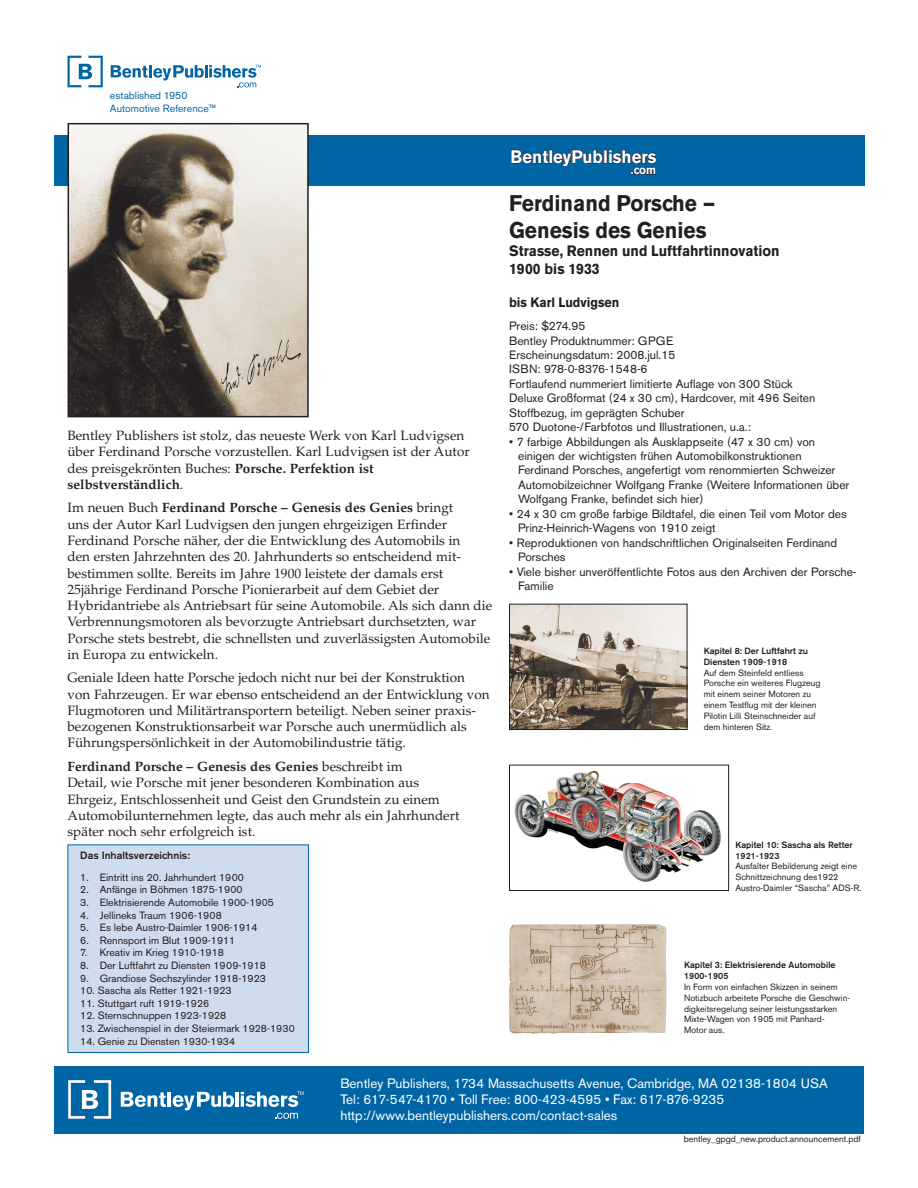
<style>
.page{position:relative;width:918px;height:1188px;background:#fff}
.page>*{position:absolute;margin:0;border:0;box-sizing:border-box;transform-origin:0 0}
.t1{font:700 22.5px/27px "Akzidenz Grotesk BE";color:#231f20;scale:.93 1}
.t2{font:700 18px "Akzidenz Grotesk BE";color:#fff;scale:.93 1}
.t3{font:700 15px "Akzidenz Grotesk BE";color:#231f20;scale:.93 1}
.t4{font:13.5px/16.2px "Palatino";color:#231f20}
.t5{font:13.5px/16.2px "Akzidenz Grotesk BE";color:#fff}
.t6{font:700 13.5px "Akzidenz Grotesk BE";color:#231f20;scale:.93 1}
.t7{font:12px/14.4px "Akzidenz Grotesk BE";color:#231f20}
.t8{font:700 12px "Akzidenz Grotesk BE";color:#fff;scale:.93 1}
.t9{font:10.5px "Akzidenz Grotesk BE";color:#231f20}
.t10{font:10.5px/12.6px "Akzidenz Grotesk BE";color:#0065a4}
.t11{font:500 10.5px "Akzidenz Grotesk BE";color:#231f20}
.Features{font:9px/10.8px "Akzidenz Grotesk BE";color:#231f20}
.s1{font-weight:700}
.s2{font-weight:500}
</style>
<div class="page">
<svg style="left:68px;top:56px;width:35px;height:31px"></svg>
<svg style="left:111px;top:65px;width:150px;height:22px"></svg>
<div style="left:54px;top:1066px;width:810px;height:68px;background:#0065a4"></div>
<svg style="left:121px;top:1092px;width:45px;height:15px"></svg>
<hr style="left:168px;top:1092px;width:3px;height:15px;background:#fff">
<svg style="left:173px;top:1092px;width:61px;height:18px"></svg>
<hr style="left:236px;top:1092px;width:3px;height:15px;background:#fff">
<svg style="left:275px;top:1113px;width:23px;height:6px"></svg>
<svg style="left:68px;top:1080px;width:43px;height:39px"></svg>
<svg style="left:241px;top:1091px;width:63px;height:16px"></svg>
<div style="left:54px;top:136px;width:810px;height:50px;background:#0065a4"></div>
<svg style="left:67px;top:122px;width:242px;height:296px;background:#968f86"></svg>
<div style="left:68px;top:845px;width:240px;height:208px;background:#cfdced"></div>
<div style="left:68px;top:844px;width:241px;height:209px;border:1px solid #0065a4"></div>
<img style="left:511px;top:606px;width:174px;height:122px">
<div style="left:509px;top:604px;width:178px;height:126px;border:1px solid #231f20"></div>
<img style="left:509px;top:924px;width:158px;height:110px">
<svg style="left:511px;top:149px;width:146px;height:26px"></svg>
<img style="left:514px;top:770px;width:207px;height:112px">
<div style="left:509px;top:765px;width:220px;height:126px;border:1px solid #231f20"></div>
<p class="t10" style="left:110px;top:89px;width:108px">established 1950<br>Automotive Reference™</p>
<p class="t4" style="left:68px;top:428px;width:404px">Bentley Publishers ist stolz, das neueste Werk von Karl Ludvigsen über Ferdinand Porsche vorzustellen. Karl Ludvigsen ist der Autor des preisgekrönten Buches: <span class="s1">Porsche. Perfektion ist selbstverständlich</span>.</p>
<p class="t4" style="left:68px;top:500px;width:426px">Im neuen Buch <span class="s1">Ferdinand Porsche – Genesis des Genies</span> bringt<br>uns der Autor Karl Ludvigsen den jungen ehrgeizigen Erfinder Ferdinand Porsche näher, der die Entwicklung des Automobils in<br>den ersten Jahrzehnten des 20. Jahrhunderts so entscheidend mit&shy;bestimmen sollte. Bereits im Jahre 1900 leistete der damals erst 25jährige Ferdinand Porsche Pionierarbeit auf dem Gebiet der Hybridantriebe als Antriebsart für seine Automobile. Als sich dann die Verbrennungsmotoren als bevorzugte Antriebsart durchsetzten, war Porsche stets bestrebt, die schnellsten und zuverlässigsten Automobile in Europa zu entwickeln.</p>
<p class="t4" style="left:68px;top:670px;width:424px">Geniale Ideen hatte Porsche jedoch nicht nur bei der Konstruktion von Fahrzeugen. Er war ebenso entscheidend an der Entwicklung von Flugmotoren und Militärtransportern beteiligt. Neben seiner praxis&shy;bezogenen Konstruktionsarbeit war Porsche auch unermüdlich als Führungspersönlichkeit in der Automobilindustrie tätig.</p>
<p class="t4" style="left:68px;top:759px;width:393px"><span class="s1">Ferdinand Porsche – Genesis des Genies</span> beschreibt im<br>Detail, wie Porsche mit jener besonderen Kombination aus Ehrgeiz, Entschlossenheit und Geist den Grundstein zu einem Automobilunternehmen legte, das auch mehr als ein Jahrhundert später noch sehr erfolgreich ist.</p>
<p class="t11" style="left:80px;top:849px;width:111px">Das Inhaltsverzeichnis:</p>
<p class="t9" style="left:80px;top:871px;width:165px">1. Eintritt ins 20. Jahrhundert 1900</p>
<p class="t9" style="left:80px;top:884px;width:164px">2. Anfänge in Böhmen 1875-1900</p>
<p class="t9" style="left:80px;top:896px;width:195px">3. Elektrisierende Automobile 1900-1905</p>
<p class="t9" style="left:80px;top:909px;width:143px">4. Jellineks Traum 1906-1908</p>
<p class="t9" style="left:80px;top:921px;width:179px">5. Es lebe Austro-Daimler 1906-1914</p>
<p class="t9" style="left:80px;top:934px;width:157px">6. Rennsport im Blut 1909-1911</p>
<p class="t9" style="left:80px;top:947px;width:145px">7. Kreativ im Krieg 1910-1918</p>
<p class="t9" style="left:80px;top:959px;width:187px">8. Der Luftfahrt zu Diensten 1909-1918</p>
<p class="t9" style="left:80px;top:972px;width:187px">9. Grandiose Sechszylinder 1918-1923</p>
<p class="t9" style="left:80px;top:984px;width:153px">10. Sascha als Retter 1921-1923</p>
<p class="t9" style="left:80px;top:997px;width:131px">11. Stuttgart ruft 1919-1926</p>
<p class="t9" style="left:80px;top:1010px;width:148px">12. Sternschnuppen 1923-1928</p>
<p class="t9" style="left:80px;top:1022px;width:216px">13. Zwischenspiel in der Steiermark 1928-1930</p>
<p class="t9" style="left:80px;top:1035px;width:157px">14. Genie zu Diensten 1930-1934</p>
<p class="t2" style="left:510px;top:146px;width:159px">BentleyPublishers</p>
<p class="t8" style="left:631px;top:163px;width:29px">.com</p>
<p class="t1" style="left:509px;top:190px;width:223px">Ferdinand Porsche —<br>Genesis des Genies</p>
<p class="t3" style="left:509px;top:243px;width:292px">Strasse, Rennen und Luftfahrtinnovation</p>
<p class="t3" style="left:509px;top:261px;width:99px">1900 bis 1933</p>
<p class="t6" style="left:509px;top:294px;width:120px">bis Karl Ludvigsen</p>
<p class="t7" style="left:509px;top:319px;width:78px">Preis: $274.95</p>
<p class="t7" style="left:509px;top:333px;width:166px">Bentley Produktnummer: GPGE</p>
<p class="t7" style="left:509px;top:348px;width:168px">Erscheinungsdatum: 2008.jul.15</p>
<p class="t7" style="left:509px;top:362px;width:140px">ISBN: 978-0-8376-1548-6</p>
<p class="t7" style="left:509px;top:376px;width:285px">Fortlaufend nummeriert limitierte Auflage von 300 Stück</p>
<p class="t7" style="left:509px;top:391px;width:308px">Deluxe Großformat (24 x 30 cm), Hardcover, mit 496 Seiten</p>
<p class="t7" style="left:509px;top:405px;width:177px">Stoffbezug, im geprägten Schuber</p>
<p class="t7" style="left:509px;top:420px;width:243px">570 Duotone-/Farbfotos und Illustrationen, u.a.:</p>
<p class="t7" style="left:518px;top:434px;width:333px;text-indent:-9px">• 7 farbige Abbildungen als Ausklappseite (47 x 30 cm) von einigen der wichtigsten frühen Automobilkonstruktionen Ferdinand Porsches, angefertigt vom renommierten Schweizer Automobilzeichner Wolfgang Franke (Weitere Informationen über Wolfgang Franke, befindet sich hier)</p>
<p class="t7" style="left:518px;top:506px;width:330px;text-indent:-9px">• 24 x 30 cm große farbige Bildtafel, die einen Teil vom Motor des<br>Prinz-Heinrich-Wagens von 1910 zeigt</p>
<p class="t7" style="left:518px;top:535px;width:321px;text-indent:-9px">• Reproduktionen von handschriftlichen Originalseiten Ferdinand<br>Porsches</p>
<p class="t7" style="left:518px;top:564px;width:340px;text-indent:-9px">• Viele bisher unveröffentlichte Fotos aus den Archiven der Porsche-<br>Familie</p>
<p class="Features" style="left:704px;top:645px;width:118px"><span class="s2">Kapitel 8: Der Luftfahrt zu<br>Diensten 1909-1918<br></span>Auf dem Steinfeld entliess<br>Porsche ein weiteres Flugzeug mit einem seiner Motoren zu einem Testflug mit der kleinen<br>Pilotin Lilli Steinschneider auf dem hinteren Sitz.</p>
<p class="Features" style="left:735px;top:839px;width:128px"><span class="s2">Kapitel 10: Sascha als Retter<br>1921-1923<br></span>Ausfalter Bebilderung zeigt eine<br>Schnittzeichnung des1922<br>Austro-Daimler “Sascha” ADS-R.</p>
<p class="Features" style="left:684px;top:960px;width:167px"><span class="s2">Kapitel 3: Elektrisierende Automobile<br>1900-1905<br></span>In Form von einfachen Skizzen in seinem<br>Notizbuch arbeitete Porsche die Geschwin&shy;digkeitsregelung seiner leistungsstarken<br>Mixte-Wagen von 1905 mit Panhard-<br>Motor aus.</p>
<p class="t5" style="left:340px;top:1075px;width:489px">Bentley Publishers, 1734 Massachusetts Avenue, Cambridge, MA 02138-1804 USA<br>Tel: 617-547-4170 • Toll Free: 800-423-4595 • Fax: 617-876-9235 http://www.bentleypublishers.com/contact-sales</p>
<p class="Features" style="left:684px;top:1134px;width:179px">bentley_gpgd_new.product.announcement.pdf</p>
</div>
